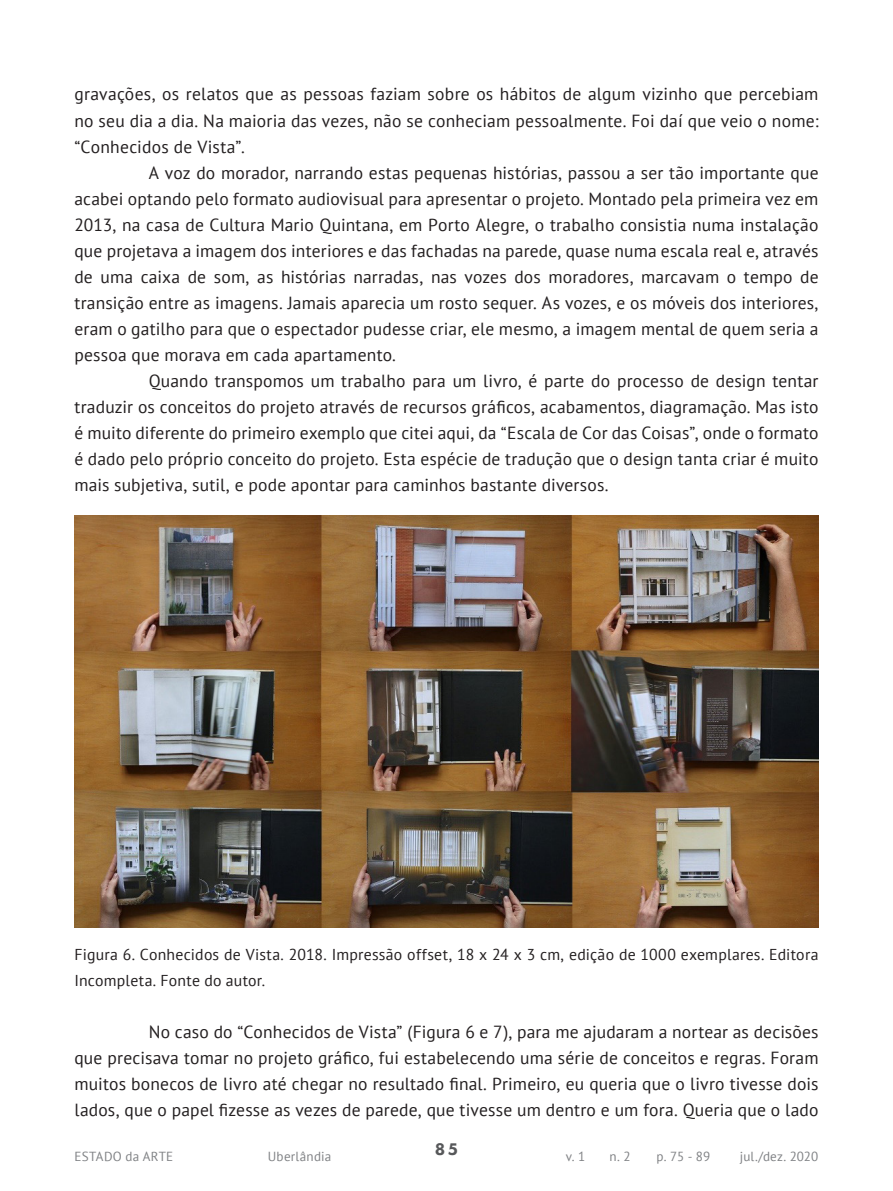
<style>
.page{position:relative;width:893px;height:1191px;background:#fff}
.page>*{position:absolute;margin:0;border:0;box-sizing:border-box;transform-origin:0 0}
.Artigo_-_TEXTO{font:17.5px/26.1px "PT Sans";letter-spacing:.01em;color:#231f20;text-align:justify}
.t1{font:800 17.5px "Futura PT";color:#57585a}
.Artigo_-_Legenda_Fig{font:15.75px/26.1px "PT Sans";letter-spacing:.015em;color:#231f20}
.t2{font:13.12px "PT Sans";letter-spacing:.015em;color:#808285}
</style>
<div class="page">
<img style="left:74px;top:516px;width:745px;height:411px">
<p class="Artigo_-_TEXTO" style="left:74px;top:81px;width:746px">gravações, os relatos que as pessoas faziam sobre os hábitos de algum vizinho que percebiam no seu dia a dia. Na maioria das vezes, não se conheciam pessoalmente. Foi daí que veio o nome: “Conhecidos de Vista”.</p>
<p class="Artigo_-_TEXTO" style="left:74px;top:159px;width:746px;text-indent:74px">A voz do morador, narrando estas pequenas histórias, passou a ser tão importante que acabei optando pelo formato audiovisual para apresentar o projeto. Montado pela primeira vez em 2013, na casa de Cultura Mario Quintana, em Porto Alegre, o trabalho consistia numa instalação que projetava a imagem dos interiores e das fachadas na parede, quase numa escala real e, através de uma caixa de som, as histórias narradas, nas vozes dos moradores, marcavam o tempo de transição entre as imagens. Jamais aparecia um rosto sequer. As vozes, e os móveis dos interiores, eram o gatilho para que o espectador pudesse criar, ele mesmo, a imagem mental de quem seria a pessoa que morava em cada apartamento.</p>
<p class="Artigo_-_TEXTO" style="left:74px;top:367px;width:746px;text-indent:74px">Quando transpomos um trabalho para um livro, é parte do processo de design tentar traduzir os conceitos do projeto através de recursos gráficos, acabamentos, diagramação. Mas isto é muito diferente do primeiro exemplo que citei aqui, da “Escala de Cor das Coisas”, onde o formato é dado pelo próprio conceito do projeto. Esta espécie de tradução que o design tanta criar é muito mais subjetiva, sutil, e pode apontar para caminhos bastante diversos.</p>
<p class="Artigo_-_Legenda_Fig" style="left:74px;top:941px;width:746px">Figura 6. Conhecidos de Vista. 2018. Impressão offset, 18 x 24 x 3 cm, edição de 1000 exemplares. Editora<br>Incompleta. Fonte do autor.</p>
<p class="Artigo_-_TEXTO" style="left:74px;top:1018px;width:746px;text-indent:74px">No caso do “Conhecidos de Vista” (Figura 6 e 7), para me ajudaram a nortear as decisões que precisava tomar no projeto gráfico, fui estabelecendo uma série de conceitos e regras. Foram muitos bonecos de livro até chegar no resultado final. Primeiro, eu queria que o livro tivesse dois lados, que o papel fizesse as vezes de parede, que tivesse um dentro e um fora. Queria que o lado</p>
<p class="t1" style="left:435px;top:1138px;width:25px">85</p>
<p class="t2" style="left:74px;top:1148px;width:100px">ESTADO da ARTE</p>
<p class="t2" style="left:268px;top:1148px;width:65px">Uberlândia</p>
<p class="t2" style="left:566px;top:1148px;width:21px">v. 1</p>
<p class="t2" style="left:610px;top:1148px;width:23px">n. 2</p>
<p class="t2" style="left:656px;top:1148px;width:55px">p. 75 - 89</p>
<p class="t2" style="left:740px;top:1148px;width:80px">jul./dez. 2020</p>
</div>
